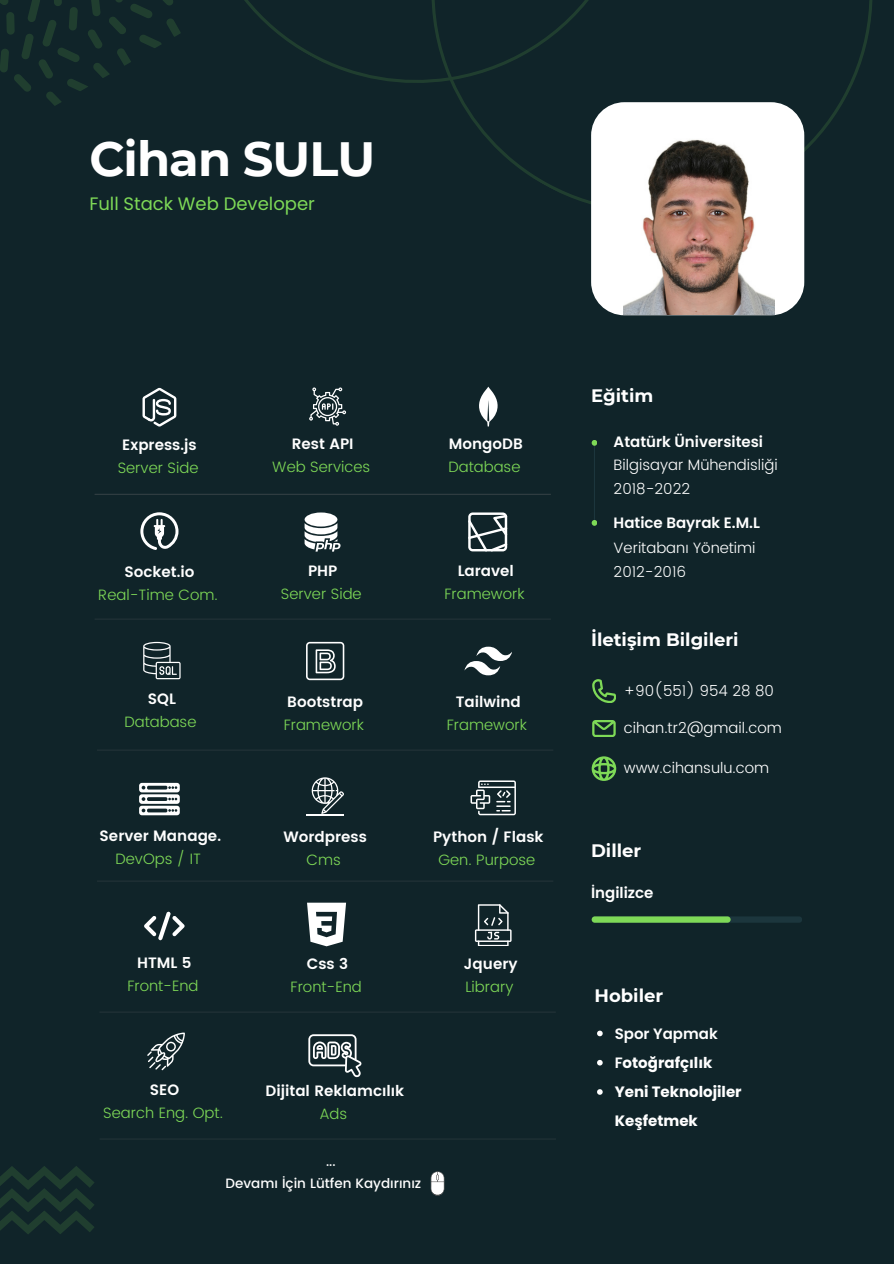
<style>
.page{position:relative;width:894px;height:1264px;background:#fff}
.page>*{position:absolute;margin:0;border:0;box-sizing:border-box;transform-origin:0 0}
.t1{font:700 48px "Montserrat";letter-spacing:-.02em;color:#fff}
.t2{font:700 18px "Montserrat";color:#fff}
.t3{font:18px "Poppins";color:#7ed957}
.t4{font:600 15px "Poppins";color:#fff}
.t5{font:300 15px "Poppins";color:#7ed957}
.t6{font:300 15px "Poppins";color:#fff}
.t7{font:700 15px/29.2px "Poppins";color:#fff}
.t8{font:500 13.5px "Poppins";color:#fff}
.s1{font-weight:600}
</style>
<div class="page">
<div style="left:0;top:0;width:893px;height:1263px;background:#102429"></div>
<svg style="left:0;top:0;width:117px;height:106px"></svg>
<svg style="left:117px;top:0;width:755px;height:291px"></svg>
<div style="left:591px;top:102px;width:213px;height:213px;background:#fff;border-radius:33px"></div>
<hr style="left:593px;top:443px;width:2px;height:83px;background:#1c363d">
<svg style="left:591px;top:440px;width:6px;height:6px"></svg>
<svg style="left:591px;top:520px;width:6px;height:6px"></svg>
<div style="left:591px;top:916px;width:211px;height:6px;background:#1c363d;border-radius:3px"></div>
<div style="left:591px;top:916px;width:139px;height:6px;background:#7ed957;border-radius:3px"></div>
<svg style="left:592px;top:720px;width:23px;height:16px"></svg>
<svg style="left:591px;top:756px;width:25px;height:25px"></svg>
<svg style="left:592px;top:679px;width:23px;height:23px"></svg>
<hr style="left:95px;top:493px;width:455px;height:2px;background:#727272">
<img style="left:623px;top:139px;width:151px;height:176px">
<svg style="left:0;top:1166px;width:94px;height:68px"></svg>
<hr style="left:95px;top:618px;width:455px;height:1px;background:#727272">
<hr style="left:97px;top:749px;width:456px;height:1px;background:#727272">
<hr style="left:97px;top:880px;width:456px;height:1px;background:#727272">
<hr style="left:99px;top:1011px;width:456px;height:1px;background:#727272">
<svg style="left:309px;top:387px;width:37px;height:38px"></svg>
<svg style="left:479px;top:387px;width:19px;height:39px"></svg>
<svg style="left:304px;top:512px;width:36px;height:39px"></svg>
<svg style="left:468px;top:512px;width:39px;height:39px"></svg>
<svg style="left:143px;top:642px;width:37px;height:37px"></svg>
<svg style="left:306px;top:642px;width:38px;height:38px"></svg>
<svg style="left:464px;top:646px;width:47px;height:29px"></svg>
<svg style="left:470px;top:780px;width:45px;height:35px"></svg>
<svg style="left:144px;top:911px;width:41px;height:29px"></svg>
<svg style="left:475px;top:904px;width:36px;height:41px"></svg>
<hr style="left:306px;top:814px;width:35px;height:1px;background:#fff">
<svg style="left:311px;top:777px;width:33px;height:38px"></svg>
<svg style="left:139px;top:782px;width:40px;height:33px"></svg>
<svg style="left:307px;top:902px;width:39px;height:44px"></svg>
<svg style="left:142px;top:388px;width:34px;height:38px"></svg>
<svg style="left:140px;top:512px;width:38px;height:38px"></svg>
<svg style="left:431px;top:1171px;width:13px;height:24px"></svg>
<hr style="left:100px;top:1138px;width:455px;height:1px;background:#727272">
<svg style="left:147px;top:1032px;width:38px;height:38px"></svg>
<svg style="left:308px;top:1034px;width:53px;height:43px"></svg>
<svg style="left:597px;top:1030px;width:5px;height:6px"></svg>
<svg style="left:597px;top:1059px;width:5px;height:6px"></svg>
<svg style="left:597px;top:1089px;width:5px;height:5px"></svg>
<p class="t1" style="left:89px;top:129px;width:287px">Cihan SULU</p>
<h5 class="t3" style="left:89px;top:191px;width:227px">Full Stack Web Developer</h5>
<p class="t4" style="left:122px;top:436px;width:76px">Express.js</p>
<p class="t5" style="left:118px;top:459px;width:82px">Server Side</p>
<p class="t4" style="left:292px;top:435px;width:63px">Rest API</p>
<h5 class="t5" style="left:272px;top:457px;width:100px">Web Services</h5>
<p class="t4" style="left:448px;top:435px;width:75px">MongoDB</p>
<h4 class="t5" style="left:448px;top:457px;width:73px">Database</h4>
<p class="t2" style="left:591px;top:385px;width:64px">Eğitim</p>
<p class="t4" style="left:613px;top:431px;width:151px">Atatürk Üniversitesi</p>
<p class="t6" style="left:613px;top:456px;width:165px">Bilgisayar Mühendisliği</p>
<h4 class="t6" style="left:613px;top:480px;width:78px">2018-2022</h4>
<p class="t4" style="left:613px;top:512px;width:148px">Hatice Bayrak E.M.L</p>
<h5 class="t6" style="left:613px;top:538px;width:143px">Veritabanı Yönetimi</h5>
<p class="t4" style="left:124px;top:563px;width:71px">Socket.io</p>
<p class="t5" style="left:98px;top:586px;width:121px">Real-Time Com.</p>
<p class="t4" style="left:308px;top:562px;width:31px">PHP</p>
<p class="t5" style="left:281px;top:585px;width:82px">Server Side</p>
<h5 class="t4" style="left:457px;top:562px;width:58px">Laravel</h5>
<p class="t5" style="left:444px;top:585px;width:82px">Framework</p>
<p class="t6" style="left:613px;top:562px;width:74px">2012-2016</p>
<p class="t2" style="left:591px;top:629px;width:147px">İletişim Bilgileri</p>
<h4 class="t4" style="left:148px;top:690px;width:30px">SQL</h4>
<p class="t5" style="left:124px;top:713px;width:73px">Database</p>
<h5 class="t4" style="left:287px;top:693px;width:77px">Bootstrap</h5>
<p class="t5" style="left:283px;top:716px;width:82px">Framework</p>
<p class="t4" style="left:455px;top:693px;width:67px">Tailwind</p>
<p class="t5" style="left:446px;top:716px;width:82px">Framework</p>
<p class="t6" style="left:623px;top:681px;width:152px">+90(551) 954 28 80</p>
<p class="t6" style="left:623px;top:719px;width:159px">cihan.tr2@gmail.com</p>
<h5 class="t6" style="left:623px;top:759px;width:147px">www.cihansulu.com</h5>
<p class="t4" style="left:100px;top:826px;width:123px">Server Manage.</p>
<h5 class="t5" style="left:116px;top:849px;width:87px">DevOps / IT</h5>
<p class="t4" style="left:283px;top:828px;width:85px">Wordpress</p>
<p class="t5" style="left:306px;top:850px;width:36px">Cms</p>
<p class="t4" style="left:433px;top:828px;width:112px">Python / Flask</p>
<p class="t5" style="left:438px;top:850px;width:98px">Gen. Purpose</p>
<p class="t2" style="left:591px;top:839px;width:52px">Diller</p>
<h5 class="t4" style="left:591px;top:882px;width:64px">İngilizce</h5>
<p class="t4" style="left:137px;top:954px;width:56px">HTML 5</p>
<h5 class="t5" style="left:127px;top:976px;width:73px">Front-End</h5>
<p class="t4" style="left:150px;top:1080px;width:31px">SEO</p>
<p class="t5" style="left:103px;top:1103px;width:121px">Search Eng. Opt.</p>
<h1 class="t4" style="left:307px;top:955px;width:43px">Css 3</h1>
<h3 class="t5" style="left:290px;top:977px;width:73px">Front-End</h3>
<p class="t4" style="left:265px;top:1081px;width:140px">Dijital Reklamcılık</p>
<h4 class="t5" style="left:319px;top:1104px;width:29px">Ads</h4>
<h5 class="t4" style="left:464px;top:955px;width:55px">Jquery</h5>
<p class="t5" style="left:465px;top:977px;width:49px">Library</p>
<p class="t2" style="left:594px;top:984px;width:70px">Hobiler</p>
<h5 class="t4" style="left:614px;top:1022px;width:104px">Spor Yapmak</h5>
<p class="t7" style="left:614px;top:1047px;width:99px"><span class="s1">F</span>otoğrafçılık</p>
<p class="t7" style="left:614px;top:1077px;width:128px">Yeni Teknolojiler<br>Keşfetmek</p>
<p class="t8" style="left:326px;top:1153px;width:11px">...</p>
<h5 class="t8" style="left:225px;top:1174px;width:197px">Devamı İçin Lütfen Kaydırınız</h5>
</div>
